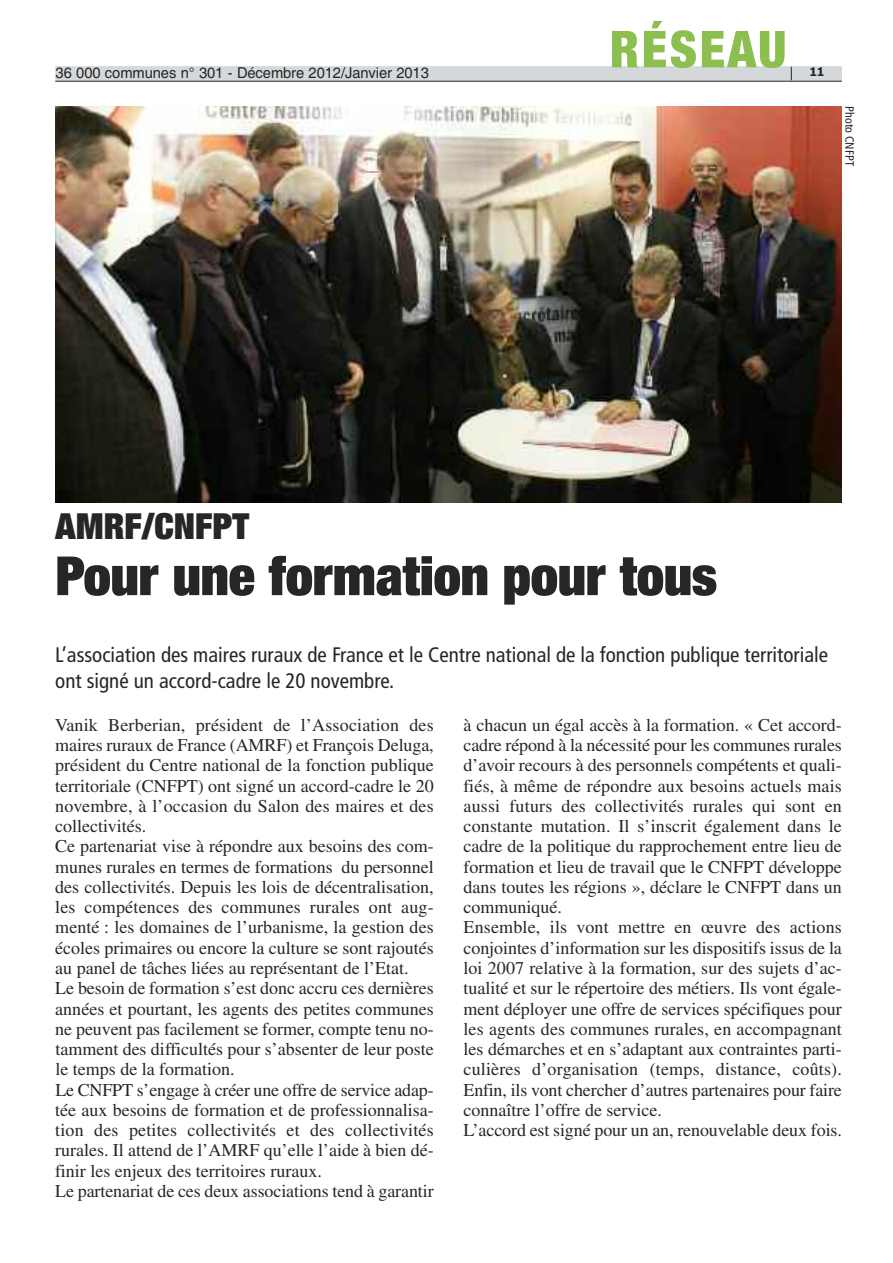
<style>
.page{position:relative;width:893px;height:1263px;background:#fff}
.page>*{position:absolute;margin:0;border:0;box-sizing:border-box;transform-origin:0 0}
.t1{font:900 condensed 54px "Helvetica Neue LT Com";color:#272627}
.t2{font:900 condensed 51px "Helvetica Neue LT Com";letter-spacing:.05em;color:#8cbf50}
.t3{font:900 condensed 36px "Helvetica Neue LT Com";color:#272627}
.t4{font:condensed 21px/25.2px "Frutiger";color:#272627}
.t5{font:18px/20.2px "Times LT Std";color:#272627}
.t6{font:15px "Helvetica";letter-spacing:-.005em;color:#272627}
.t7{font:condensed 12px "Frutiger";color:#272627}
.t8{font:700 12px "Tahoma";color:#272627}
</style>
<div class="page">
<div style="left:55px;top:66px;width:787px;height:15px;background:#d5d8da"></div>
<hr style="left:55px;top:81px;width:787px;height:1px;background:#272627">
<svg style="left:791px;top:67px;width:1px;height:13px"></svg>
<img style="left:55px;top:106px;width:787px;height:397px">
<p class="t6" style="left:56px;top:64px;width:375px">36 000 communes n° 301 - Décembre 2012/Janvier 2013</p>
<h2 class="t2" style="left:610px;top:19px;width:178px">RÉSEAU</h2>
<p class="t8" style="left:809px;top:65px;width:16px">11</p>
<p class="t7" style="left:857px;top:106px;width:61px;rotate:90deg">Photo CNFPT</p>
<h3 class="t3" style="left:55px;top:503px;width:196px">AMRF/CNFPT</h3>
<h1 class="t1" style="left:55px;top:542px;width:663px">Pour une formation pour tous</h1>
<p class="t4" style="left:55px;top:642px;width:774px">L’association des maires ruraux de France et le Centre national de la fonction publique territoriale ont signé un accord-cadre le 20 novembre.</p>
<p class="t5" style="left:55px;top:717px;width:380px">Vanik Berberian, président de l’Association des maires ruraux de France (AMRF) et François Deluga, président du Centre national de la fonction publique territoriale (CNFPT) ont signé un accord-cadre le 20 novembre, à l’occasion du Salon des maires et des collectivités.<br>Ce partenariat vise à répondre aux besoins des com&shy;munes rurales en termes de formations du personnel des collectivités. Depuis les lois de décentralisation, les compétences des communes rurales ont aug&shy;menté : les domaines de l’urbanisme, la gestion des écoles primaires ou encore la culture se sont rajoutés au panel de tâches liées au représentant de l’Etat.<br>Le besoin de formation s’est donc accru ces dernières années et pourtant, les agents des petites communes ne peuvent pas facilement se former, compte tenu no&shy;tamment des difficultés pour s’absenter de leur poste le temps de la formation.<br>Le CNFPT s’engage à créer une offre de service adap&shy;tée aux besoins de formation et de professionnalisa&shy;tion des petites collectivités et des collectivités rurales. Il attend de l’AMRF qu’elle l’aide à bien dé&shy;finir les enjeux des territoires ruraux.<br>Le partenariat de ces deux associations tend à garantir</p>
<p class="t5" style="left:463px;top:717px;width:380px">à chacun un égal accès à la formation. « Cet accord&shy;cadre répond à la nécessité pour les communes rurales d’avoir recours à des personnels compétents et quali&shy;fiés, à même de répondre aux besoins actuels mais aussi futurs des collectivités rurales qui sont en constante mutation. Il s’inscrit également dans le cadre de la politique du rapprochement entre lieu de formation et lieu de travail que le CNFPT développe dans toutes les régions », déclare le CNFPT dans un communiqué.<br>Ensemble, ils vont mettre en œuvre des actions conjointes d’information sur les dispositifs issus de la loi 2007 relative à la formation, sur des sujets d’ac&shy;tualité et sur le répertoire des métiers. Ils vont égale&shy;ment déployer une offre de services spécifiques pour les agents des communes rurales, en accompagnant les démarches et en s’adaptant aux contraintes parti&shy;culières d’organisation (temps, distance, coûts).<br>Enfin, ils vont chercher d’autres partenaires pour faire connaître l’offre de service.<br>L’accord est signé pour un an, renouvelable deux fois.</p>
</div>
